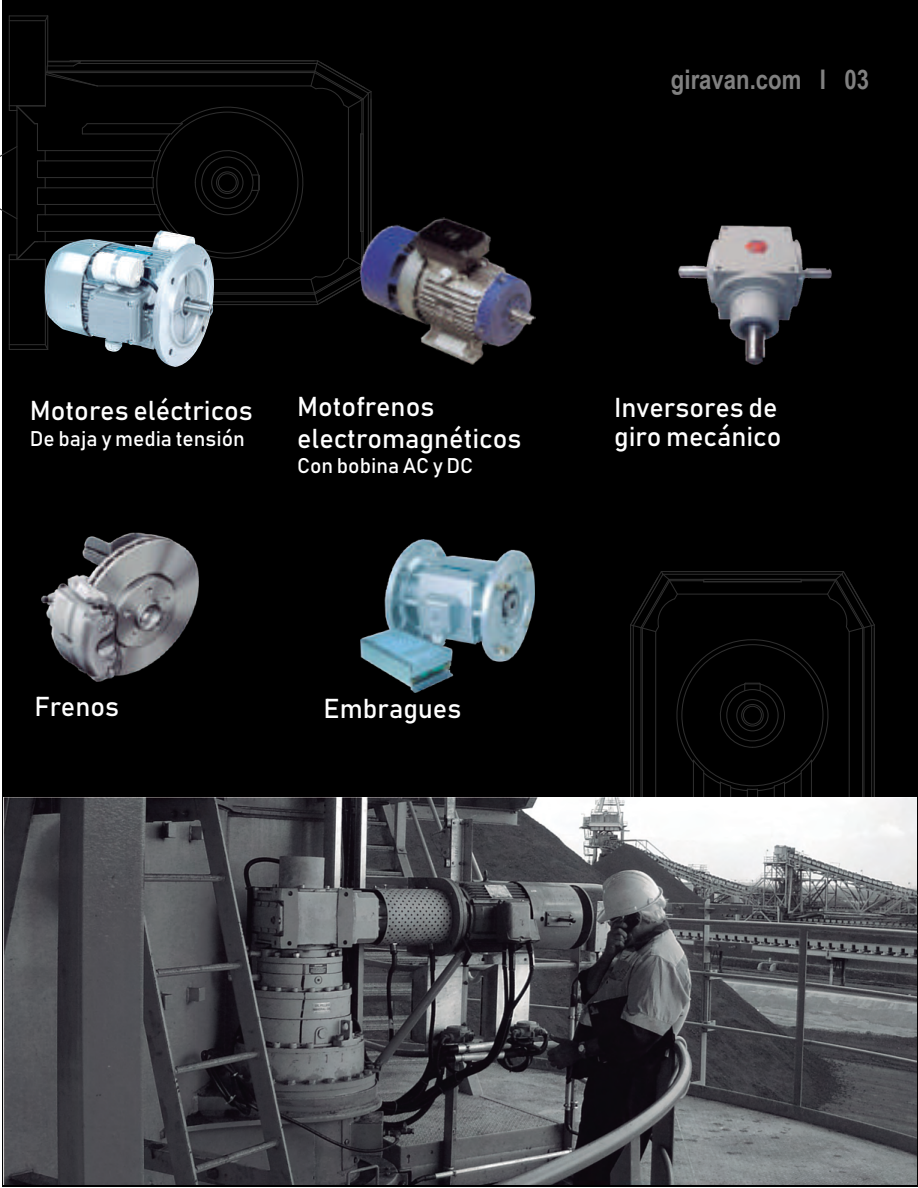
<style>
.page{position:relative;width:918px;height:1188px;background:#fff}
.page>*{position:absolute;margin:0;border:0;box-sizing:border-box;transform-origin:0 0}
.t1{font:27px/32.4px "Bahnschrift 400 100";color:#fff}
.t2{font:700 27px "Arial Narrow";color:#808080}
.t3{font:21px "Bahnschrift 400 100";color:#fff}
</style>
<div class="page">
<div style="left:2px;top:0;width:916px;height:1186px;background:#000"></div>
<hr style="left:45px;top:21px;width:1px;height:85px;background:#2e2e2e">
<svg style="left:44px;top:16px;width:5px;height:6px"></svg>
<hr style="left:47px;top:16px;width:1px;height:45px;background:#2e2e2e">
<hr style="left:9px;top:20px;width:36px;height:1px;background:#2e2e2e">
<hr style="left:9px;top:21px;width:1px;height:85px;background:#2e2e2e">
<hr style="left:9px;top:15px;width:39px;height:1px;background:#2e2e2e">
<hr style="left:9px;top:344px;width:36px;height:1px;background:#2e2e2e">
<hr style="left:9px;top:349px;width:39px;height:1px;background:#2e2e2e">
<hr style="left:9px;top:260px;width:1px;height:85px;background:#2e2e2e">
<hr style="left:82px;top:133px;width:89px;height:1px;background:#2e2e2e">
<hr style="left:87px;top:123px;width:95px;height:1px;background:#2e2e2e">
<hr style="left:45px;top:177px;width:108px;height:1px;background:#2e2e2e">
<hr style="left:45px;top:187px;width:108px;height:1px;background:#2e2e2e">
<hr style="left:45px;top:204px;width:111px;height:1px;background:#2e2e2e">
<hr style="left:45px;top:214px;width:115px;height:1px;background:#2e2e2e">
<hr style="left:45px;top:150px;width:115px;height:1px;background:#2e2e2e">
<hr style="left:45px;top:160px;width:111px;height:1px;background:#2e2e2e">
<hr style="left:97px;top:85px;width:214px;height:1px;background:#2e2e2e">
<hr style="left:46px;top:72px;width:269px;height:1px;background:#2e2e2e">
<hr style="left:47px;top:71px;width:268px;height:1px;background:#2e2e2e">
<hr style="left:78px;top:63px;width:239px;height:1px;background:#2e2e2e">
<hr style="left:70px;top:60px;width:248px;height:1px;background:#2e2e2e">
<svg style="left:46px;top:60px;width:53px;height:27px"></svg>
<svg style="left:0;top:104px;width:46px;height:157px"></svg>
<svg style="left:82px;top:123px;width:7px;height:11px"></svg>
<svg style="left:151px;top:60px;width:221px;height:245px"></svg>
<div style="left:201px;top:156px;width:53px;height:53px;border:1px solid #2e2e2e;border-radius:50%"></div>
<hr style="left:874px;top:894px;width:44px;height:1px;background:#2e2e2e">
<hr style="left:801px;top:771px;width:1px;height:126px;background:#2e2e2e">
<hr style="left:811px;top:760px;width:1px;height:137px;background:#2e2e2e">
<hr style="left:703px;top:771px;width:1px;height:89px;background:#2e2e2e">
<hr style="left:693px;top:760px;width:1px;height:95px;background:#2e2e2e">
<hr style="left:747px;top:789px;width:1px;height:108px;background:#2e2e2e">
<hr style="left:757px;top:789px;width:1px;height:108px;background:#2e2e2e">
<hr style="left:774px;top:786px;width:1px;height:111px;background:#2e2e2e">
<hr style="left:784px;top:782px;width:1px;height:115px;background:#2e2e2e">
<hr style="left:720px;top:782px;width:1px;height:115px;background:#2e2e2e">
<hr style="left:730px;top:786px;width:1px;height:111px;background:#2e2e2e">
<hr style="left:655px;top:632px;width:1px;height:213px;background:#2e2e2e">
<hr style="left:849px;top:632px;width:1px;height:213px;background:#2e2e2e">
<hr style="left:642px;top:628px;width:1px;height:268px;background:#2e2e2e">
<hr style="left:862px;top:628px;width:1px;height:268px;background:#2e2e2e">
<hr style="left:863px;top:628px;width:1px;height:267px;background:#2e2e2e">
<hr style="left:640px;top:628px;width:1px;height:267px;background:#2e2e2e">
<hr style="left:633px;top:626px;width:1px;height:239px;background:#2e2e2e">
<hr style="left:871px;top:626px;width:1px;height:239px;background:#2e2e2e">
<hr style="left:630px;top:625px;width:1px;height:247px;background:#2e2e2e">
<hr style="left:874px;top:625px;width:1px;height:247px;background:#2e2e2e">
<svg style="left:630px;top:571px;width:245px;height:221px"></svg>
<div style="left:726px;top:689px;width:53px;height:52px;border:1px solid #2e2e2e;border-radius:50%"></div>
<img style="left:355px;top:208px;width:181px;height:157px">
<img style="left:361px;top:539px;width:173px;height:153px">
<img style="left:679px;top:226px;width:152px;height:138px">
<img style="left:41px;top:533px;width:158px;height:149px">
<img style="left:42px;top:230px;width:173px;height:137px">
<img style="left:3px;top:797px;width:914px;height:387px">
<p class="t2" style="left:671px;top:59px;width:200px">giravan.com I 03</p>
<p class="t1" style="left:30px;top:394px;width:225px">Motores eléctricos</p>
<p class="t3" style="left:30px;top:425px;width:217px">De baja y media tensión</p>
<p class="t1" style="left:297px;top:390px;width:226px">Motofrenos electromagnéticos</p>
<p class="t3" style="left:297px;top:453px;width:178px">Con bobina AC y DC</p>
<p class="t1" style="left:35px;top:690px;width:86px">Frenos</p>
<p class="t1" style="left:324px;top:692px;width:139px">Embragues</p>
<p class="t1" style="left:614px;top:392px;width:169px;line-height:29.2px">Inversores de giro mecánico</p>
</div>
